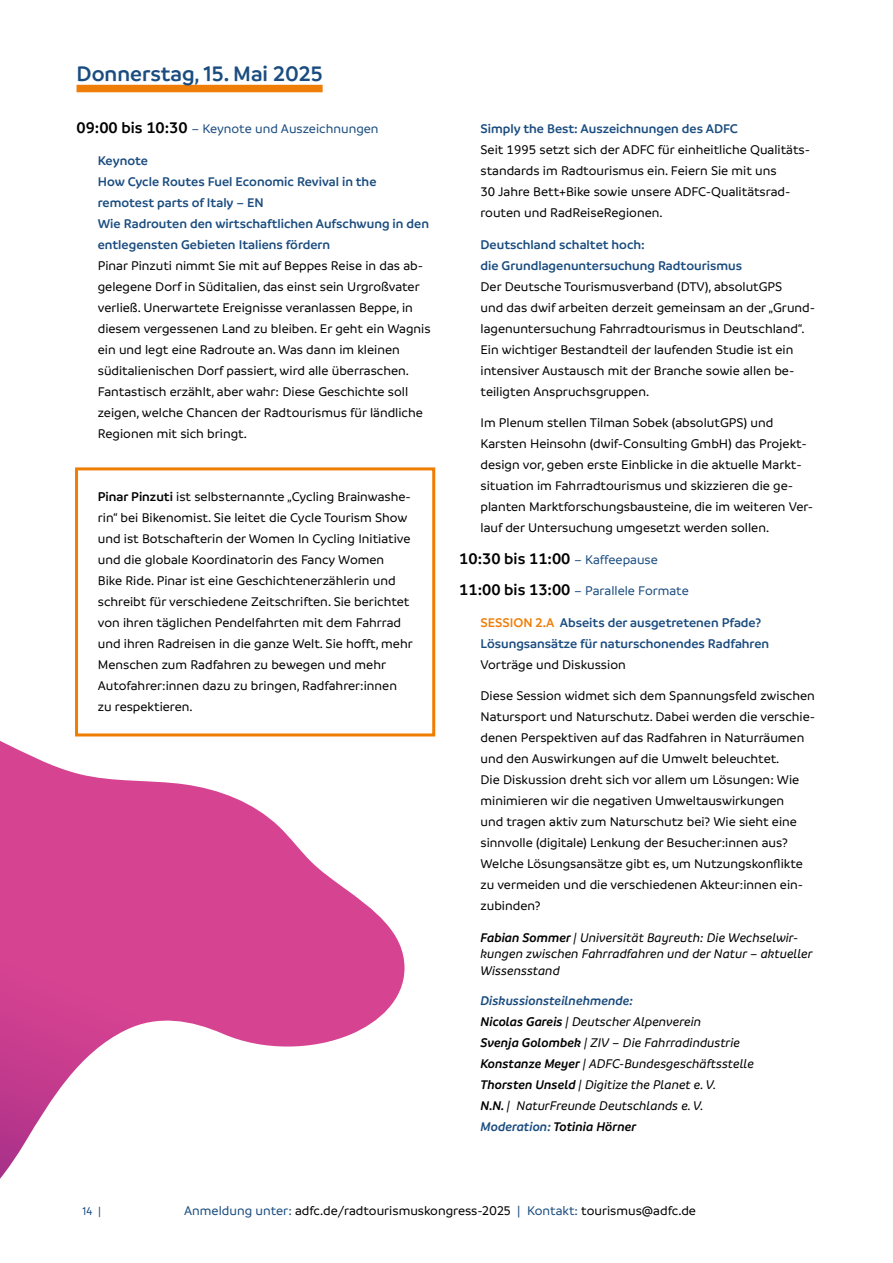
<style>
.page{position:relative;width:893px;height:1263px;background:#fff}
.page>*{position:absolute;margin:0;border:0;box-sizing:border-box;transform-origin:0 0}
.Datum_neue_ganze_spalte{font:600 22.5px "Branding";color:#1a4c7f}
.Uhrzeit_links{font:600 16.5px "Branding";color:#000}
.Fließtext_Tabelle_links{font:500 13.5px/21px "Branding";color:#000}
.Infobox_Fließtext{font:500 13.5px/21px "Branding";color:#000}
.Zwischenüberschrift{font:600 13.5px/21px "Branding";color:#1a4c7f}
.Position{font:italic 500 13.5px/16.5px "Branding";color:#000}
.Fließtext_Tabelle_links_linie{font:500 13.5px/21px "Branding";color:#000}
.Uhrzeit_links-2{font:500 13.5px "Branding";color:#1a4c7f}
.Zwischenüberschrift_neue_Spalte{font:600 13.5px "Branding";color:#1a4c7f}
.Namen{font:italic 600 13.5px "Branding";color:#1a4c7f}
.Namen-2{font:italic 600 13.5px "Branding";color:#000}
.Liste_links_Trennung{font:500 13.5px "Branding";color:#000}
.t1{font:500 12px "Branding";color:#1a4c7f}
.s1{font-weight:600;font-size:16.5px;color:#000}
.s2{font-weight:600}
.s3{font-weight:500;font-size:13.5px;color:#1a4c7f}
.s4{color:#ef7e09}
.s5{color:#1a4c7f}
</style>
<div class="page">
<svg style="left:0;top:741px;width:405px;height:438px"></svg>
<div style="left:77px;top:85px;width:246px;height:7px;background:#ef7e09"></div>
<div style="left:75px;top:467px;width:360px;height:269px;border:3px solid #ef7d00"></div>
<p class="Datum_neue_ganze_spalte" style="left:77px;top:61px;width:248px">Donnerstag, 15. Mai 2025</p>
<p class="Uhrzeit_links-2" style="left:77px;top:122px;width:304px"><span class="s1">09:00 bis 10:30</span> – Keynote und Auszeichnungen</p>
<p class="Zwischenüberschrift" style="left:98px;top:150px;width:52px">Keynote</p>
<p class="Zwischenüberschrift" style="left:98px;top:171px;width:280px">How Cycle Routes Fuel Economic Revival in the remotest parts of Italy – EN</p>
<p class="Zwischenüberschrift" style="left:98px;top:213px;width:333px">Wie Radrouten den wirtschaftlichen Aufschwung in den entlegensten Gebieten Italiens fördern</p>
<p class="Fließtext_Tabelle_links" style="left:98px;top:255px;width:334px">Pinar Pinzuti nimmt Sie mit auf Beppes Reise in das ab&shy;gelegene Dorf in Süditalien, das einst sein Urgroßvater verließ. Unerwartete Ereignisse veranlassen Beppe, in diesem vergessenen Land zu bleiben. Er geht ein Wagnis ein und legt eine Radroute an. Was dann im kleinen süditalienischen Dorf passiert, wird alle überraschen.<br>Fantastisch erzählt, aber wahr: Diese Geschichte soll zeigen, welche Chancen der Radtourismus für ländliche Regionen mit sich bringt.</p>
<p class="Infobox_Fließtext" style="left:98px;top:486px;width:317px"><span class="s2">Pinar Pinzuti</span> ist selbsternannte „Cycling Brainwashe&shy;rin“ bei Bikenomist. Sie leitet die Cycle Tourism Show und ist Botschafterin der Women In Cycling Initiative und die globale Koordinatorin des Fancy Women<br>Bike Ride. Pinar ist eine Geschichtenerzählerin und schreibt für verschiedene Zeitschriften. Sie berichtet von ihren täglichen Pendelfahrten mit dem Fahrrad und ihren Radreisen in die ganze Welt. Sie hofft, mehr Menschen zum Radfahren zu bewegen und mehr Autofahrer:innen dazu zu bringen, Radfahrer:innen zu respektieren.</p>
<p class="Zwischenüberschrift_neue_Spalte" style="left:480px;top:121px;width:259px">Simply the Best: Auszeichnungen des ADFC</p>
<p class="Fließtext_Tabelle_links" style="left:480px;top:139px;width:331px">Seit 1995 setzt sich der ADFC für einheitliche Qualitäts&shy;standards im Radtourismus ein. Feiern Sie mit uns<br>30 Jahre Bett+Bike sowie unsere ADFC-Qualitätsrad&shy;routen und RadReiseRegionen.</p>
<p class="Zwischenüberschrift" style="left:480px;top:234px;width:263px">Deutschland schaltet hoch:<br>die Grundlagenuntersuchung Radtourismus</p>
<p class="Fließtext_Tabelle_links" style="left:480px;top:276px;width:336px">Der Deutsche Tourismusverband (DTV), absolutGPS<br>und das dwif arbeiten derzeit gemeinsam an der „Grund&shy;lagenuntersuchung Fahrradtourismus in Deutschland“.<br>Ein wichtiger Bestandteil der laufenden Studie ist ein intensiver Austausch mit der Branche sowie allen be&shy;teiligten Anspruchsgruppen.</p>
<p class="Fließtext_Tabelle_links_linie" style="left:480px;top:412px;width:334px">Im Plenum stellen Tilman Sobek (absolutGPS) und Karsten Heinsohn (dwif-Consulting GmbH) das Projekt&shy;design vor, geben erste Einblicke in die aktuelle Markt&shy;situation im Fahrradtourismus und skizzieren die ge&shy;planten Marktforschungsbausteine, die im weiteren Ver&shy;lauf der Untersuchung umgesetzt werden sollen.</p>
<p class="Uhrzeit_links" style="left:459px;top:549px;width:200px">10:30 bis 11:00 <span class="s3">– Kaffeepause</span></p>
<p class="Uhrzeit_links-2" style="left:459px;top:584px;width:231px"><span class="s1">11:00 bis 13:00</span> – Parallele Formate</p>
<p class="Zwischenüberschrift" style="left:480px;top:612px;width:290px"><span class="s4">SESSION 2.A</span> Abseits der ausgetretenen Pfade?<br>Lösungsansätze für naturschonendes Radfahren</p>
<p class="Liste_links_Trennung" style="left:480px;top:657px;width:147px">Vorträge und Diskussion</p>
<p class="Fließtext_Tabelle_links" style="left:480px;top:685px;width:336px">Diese Session widmet sich dem Spannungsfeld zwischen Natursport und Naturschutz. Dabei werden die verschie&shy;denen Perspektiven auf das Radfahren in Naturräumen und den Auswirkungen auf die Umwelt beleuchtet.<br>Die Diskussion dreht sich vor allem um Lösungen: Wie minimieren wir die negativen Umweltauswirkungen<br>und tragen aktiv zum Naturschutz bei? Wie sieht eine sinnvolle (digitale) Lenkung der Besucher:innen aus?<br>Welche Lösungsansätze gibt es, um Nutzungskonflikte zu vermeiden und die verschiedenen Akteur:innen ein&shy;zubinden?</p>
<p class="Position" style="left:480px;top:929px;width:334px"><span class="s2">Fabian Sommer</span> | Universität Bayreuth: Die Wechselwir&shy;kungen zwischen Fahrradfahren und der Natur – aktueller<br>Wissensstand</p>
<p class="Namen" style="left:480px;top:993px;width:154px">Diskussionsteilnehmende:</p>
<p class="Position" style="left:480px;top:1013px;width:222px"><span class="s2">Nicolas Gareis</span> | Deutscher Alpenverein</p>
<p class="Position" style="left:480px;top:1034px;width:261px"><span class="s2">Svenja Golombek</span> | ZIV – Die Fahrradindustrie</p>
<p class="Position" style="left:480px;top:1055px;width:275px"><span class="s2">Konstanze Meyer</span> | ADFC-Bundesgeschäftsstelle</p>
<p class="Position" style="left:480px;top:1076px;width:237px"><span class="s2">Thorsten Unseld</span> | Digitize the Planet e. V.</p>
<p class="Position" style="left:480px;top:1097px;width:224px"><span class="s2">N.N.</span> | NaturFreunde Deutschlands e. V.</p>
<p class="Namen-2" style="left:480px;top:1119px;width:157px"><span class="s5">Moderation:</span> Totinia Hörner</p>
<p class="t1" style="left:82px;top:1204px;width:20px">14 |</p>
<p class="Fließtext_Tabelle_links" style="left:184px;top:1200px;width:513px"><span class="s5">Anmeldung unter:</span> adfc.de/radtourismuskongress-2025 <span class="s5">| Kontakt:</span> tourismus@adfc.de</p>
</div>
